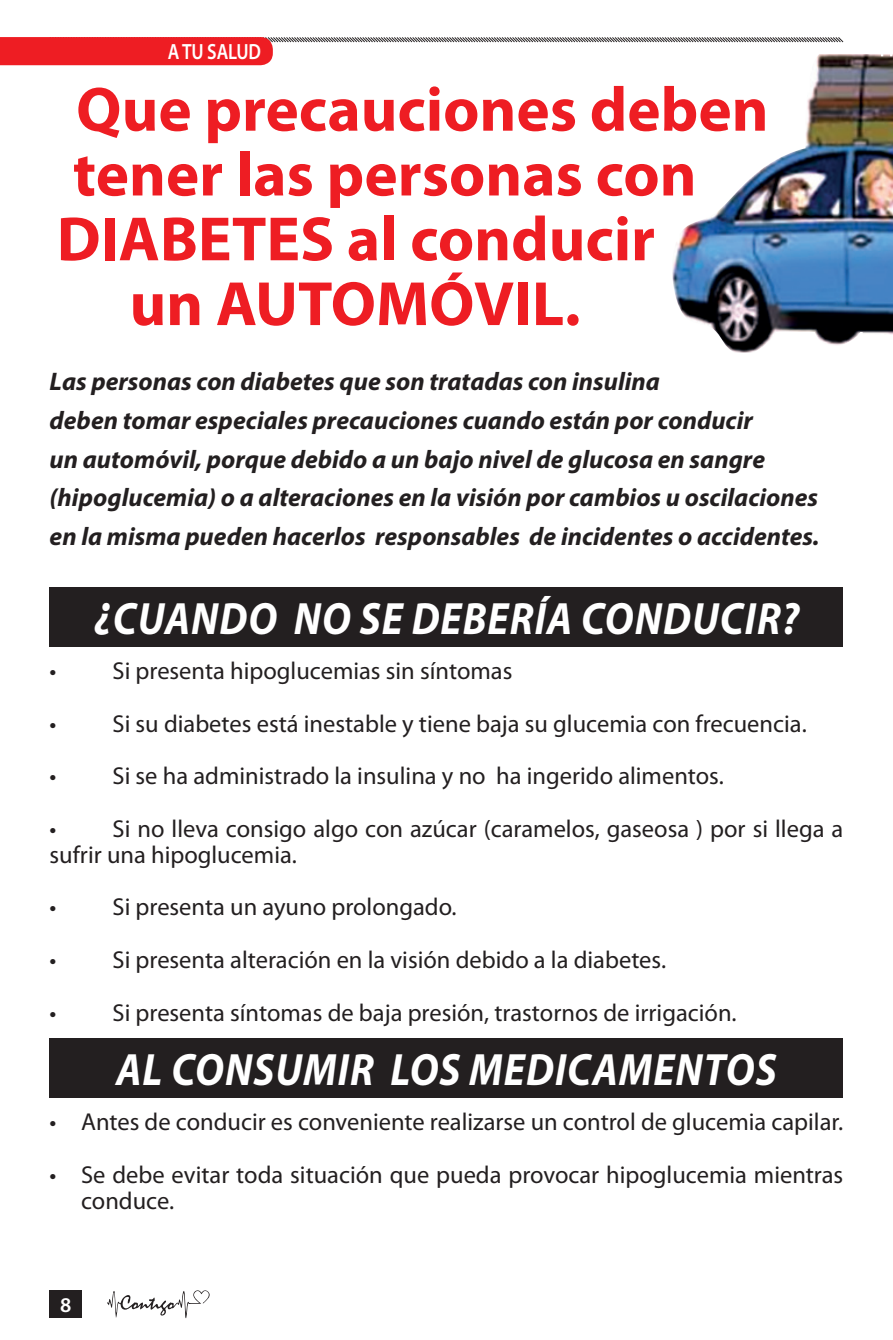
<style>
.page{position:relative;width:893px;height:1340px;background:#fff}
.page>*{position:absolute;margin:0;border:0;box-sizing:border-box;transform-origin:0 0}
.t1{font:700 63px "Myriad Pro";color:#ee1d23}
.t2{font:italic 700 45.5px "Myriad Pro";letter-spacing:.025em;color:#fff;scale:.9 1}
.t3{font:italic 700 25.38px/38.5px "Myriad Pro";color:#231f20}
.t4{font:24.5px/26.2px "Myriad Pro";color:#231f20}
.t5{font:600 22.05px "Myriad Pro";letter-spacing:-.01em;color:#fff;scale:.83 1}
.t6{font:600 21px "Myriad Pro";color:#fff}
</style>
<div class="page">
<div style="left:50px;top:1290px;width:32px;height:28px;background:#231f20"></div>
<svg style="left:107px;top:1290px;width:103px;height:28px"></svg>
<svg style="left:0;top:37px;width:844px;height:28px"></svg>
<div style="left:50px;top:587px;width:793px;height:60px;background:#231f20"></div>
<div style="left:50px;top:1038px;width:793px;height:59px;background:#231f20"></div>
<img style="left:667px;top:54px;width:226px;height:299px">
<p class="t5" style="left:168px;top:38px;width:114px">A TU SALUD</p>
<h1 class="t1" style="left:76px;top:68px;width:694px">Que precauciones deben</h1>
<h1 class="t1" style="left:73px;top:133px;width:625px">tener las personas con</h1>
<h1 class="t1" style="left:57px;top:198px;width:600px">DIABETES al conducir</h1>
<h1 class="t1" style="left:130px;top:263px;width:452px">un AUTOMÓVIL.</h1>
<p class="t3" style="left:50px;top:362px;width:771px">Las personas con diabetes que son tratadas con insulina<br>deben tomar especiales precauciones cuando están por conducir<br>un automóvil, porque debido a un bajo nivel de glucosa en sangre (hipoglucemia) o a alteraciones en la visión por cambios u oscilaciones en la misma pueden hacerlos responsables de incidentes o accidentes.</p>
<h2 class="t2" style="left:94px;top:589px;width:785px">¿CUANDO NO SE DEBERÍA CONDUCIR?</h2>
<p class="t4" style="left:50px;top:657px;width:464px">• Si presenta hipoglucemias sin síntomas</p>
<p class="t4" style="left:50px;top:710px;width:759px">• Si su diabetes está inestable y tiene baja su glucemia con frecuencia.</p>
<p class="t4" style="left:50px;top:762px;width:676px">• Si se ha administrado la insulina y no ha ingerido alimentos.</p>
<p class="t4" style="left:50px;top:815px;width:795px">• Si no lleva consigo algo con azúcar (caramelos, gaseosa ) por si llega a sufrir una hipoglucemia.</p>
<p class="t4" style="left:50px;top:893px;width:408px">• Si presenta un ayuno prolongado.</p>
<p class="t4" style="left:50px;top:946px;width:618px">• Si presenta alteración en la visión debido a la diabetes.</p>
<p class="t4" style="left:50px;top:998px;width:689px">• Si presenta síntomas de baja presión, trastornos de irrigación.</p>
<h2 class="t2" style="left:116px;top:1039px;width:735px">AL CONSUMIR LOS MEDICAMENTOS</h2>
<p class="t4" style="left:50px;top:1108px;width:795px">• Antes de conducir es conveniente realizarse un control de glucemia capilar.</p>
<p class="t4" style="left:81px;top:1160px;width:764px;text-indent:-32px">• Se debe evitar toda situación que pueda provocar hipoglucemia mientras conduce.</p>
<p class="t6" style="left:60px;top:1291px;width:13px">8</p>
</div>
